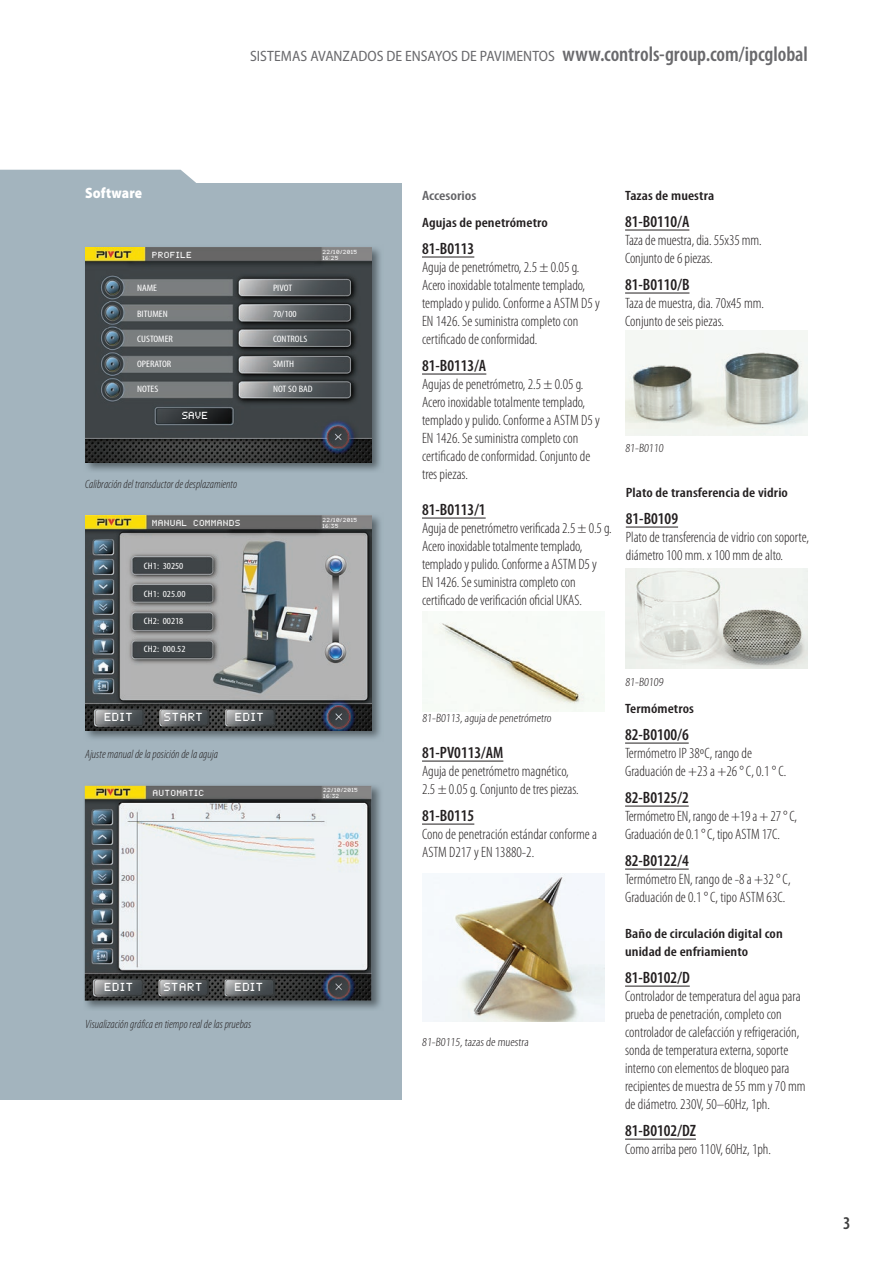
<style>
.page{position:relative;width:893px;height:1263px;background:#fff}
.page>*{position:absolute;margin:0;border:0;box-sizing:border-box;transform-origin:0 0}
.t1{font:600 condensed 18px "Myriad Pro";color:#3e3e3f}
.t2{font:600 condensed 16.5px "Myriad Pro";color:#231f20}
.t3{font:300 condensed 15px/18px "Myriad Pro";color:#231f20}
.t4{font:semi-condensed 15px "Myriad Pro";letter-spacing:-.005em;color:#69696c}
.t5{font:900 15px "Myriad Pro";letter-spacing:.01em;color:#fff;scale:.9 1}
.t6{font:600 condensed 13.5px/18px "Myriad Pro";letter-spacing:.005em;color:#231f20;scale:1.15 1}
.t7{font:600 condensed 13.5px "Myriad Pro";color:#636366;scale:1.2 1}
.t8{font:300 condensed 12.15px "Myriad Pro";color:#231f20;scale:1.11 1}
.t9{font:italic 300 condensed 12px "Myriad Pro";color:#231f20}
.t10{font:condensed 9.3px "Myriad Pro";color:#fff;scale:1.15 1}
.t11{font:9.3px "pixelmix";letter-spacing:.1em;color:#fff}
.t12{font:8.25px "pixelmix";color:#fff}
.t13{font:7.05px "pixelmix";letter-spacing:.1em;color:#fff}
.t14{font:4.65px/5.6px "pixelmix";letter-spacing:.1em;color:#fff}
.s1{font-weight:600;font-stretch:condensed;font-size:21px}
</style>
<div class="page">
<div style="left:0;top:184px;width:401px;height:916px;background:#a3b4be"></div>
<div style="left:0;top:170px;width:197px;height:14px;background:#a3b4be"></div>
<img style="left:422px;top:622px;width:183px;height:89px">
<img style="left:422px;top:874px;width:183px;height:148px">
<img style="left:625px;top:569px;width:183px;height:99px">
<hr style="left:422px;top:257px;width:52px;height:1px;background:#231f20">
<hr style="left:422px;top:374px;width:64px;height:1px;background:#231f20">
<hr style="left:422px;top:518px;width:64px;height:1px;background:#231f20">
<hr style="left:422px;top:761px;width:81px;height:1px;background:#231f20">
<hr style="left:422px;top:824px;width:52px;height:1px;background:#231f20">
<hr style="left:625px;top:230px;width:64px;height:1px;background:#231f20">
<hr style="left:625px;top:293px;width:64px;height:1px;background:#231f20">
<img style="left:625px;top:331px;width:183px;height:104px">
<hr style="left:625px;top:743px;width:64px;height:1px;background:#231f20">
<hr style="left:625px;top:806px;width:64px;height:1px;background:#231f20">
<hr style="left:625px;top:869px;width:64px;height:1px;background:#231f20">
<hr style="left:625px;top:986px;width:65px;height:1px;background:#231f20">
<hr style="left:625px;top:1139px;width:71px;height:1px;background:#231f20">
<hr style="left:626px;top:527px;width:52px;height:1px;background:#231f20">
<img style="left:84px;top:785px;width:297px;height:224px">
<img style="left:85px;top:786px;width:286px;height:215px">
<img style="left:119px;top:803px;width:248px;height:166px">
<img style="left:85px;top:515px;width:296px;height:224px">
<img style="left:85px;top:516px;width:286px;height:215px">
<img style="left:85px;top:247px;width:296px;height:224px">
<img style="left:85px;top:248px;width:286px;height:215px">
<p class="t4" style="left:250px;top:47px;width:559px">SISTEMAS AVANZADOS DE ENSAYOS DE PAVIMENTOS <span class="s1">www.controls-group.com/ipcglobal</span></p>
<p class="t5" style="left:85px;top:184px;width:65px">Software</p>
<p class="t13" style="left:153px;top:251px;width:41px">PROFILE</p>
<p class="t14" style="left:323px;top:250px;width:36px">22/10/2015<br>16:25</p>
<p class="t10" style="left:137px;top:283px;width:19px">NAME</p>
<p class="t10" style="left:137px;top:308px;width:28px">BITUMEN</p>
<p class="t10" style="left:137px;top:334px;width:33px">CUSTOMER</p>
<p class="t10" style="left:137px;top:359px;width:31px">OPERATOR</p>
<p class="t10" style="left:137px;top:384px;width:20px">NOTES</p>
<p class="t10" style="left:273px;top:283px;width:18px">PIVOT</p>
<p class="t10" style="left:273px;top:308px;width:22px">70/100</p>
<p class="t10" style="left:273px;top:334px;width:31px">CONTROLS</p>
<p class="t10" style="left:273px;top:359px;width:20px">SMITH</p>
<p class="t10" style="left:273px;top:384px;width:36px">NOT SO BAD</p>
<p class="t12" style="left:182px;top:411px;width:27px">SAVE</p>
<p class="t9" style="left:85px;top:477px;width:154px">Calibración del transductor de desplazamiento</p>
<p class="t13" style="left:153px;top:519px;width:89px">MANUAL COMMANDS</p>
<p class="t14" style="left:323px;top:518px;width:36px">22/10/2015<br>16:35</p>
<p class="t10" style="left:144px;top:561px;width:36px">CH1: 30250</p>
<p class="t10" style="left:144px;top:589px;width:38px">CH1: 025.00</p>
<p class="t10" style="left:144px;top:616px;width:36px">CH2: 00218</p>
<p class="t10" style="left:144px;top:644px;width:38px">CH2: 000.52</p>
<p class="t11" style="left:105px;top:713px;width:30px">EDIT</p>
<p class="t11" style="left:165px;top:713px;width:40px">START</p>
<p class="t11" style="left:236px;top:713px;width:30px">EDIT</p>
<p class="t9" style="left:85px;top:747px;width:134px">Ajuste manual de la posición de la aguja</p>
<p class="t13" style="left:153px;top:789px;width:53px">AUTOMATIC</p>
<p class="t14" style="left:324px;top:788px;width:36px">22/10/2015<br>16:32</p>
<p class="t11" style="left:105px;top:983px;width:30px">EDIT</p>
<p class="t11" style="left:164px;top:983px;width:40px">START</p>
<p class="t11" style="left:235px;top:983px;width:30px">EDIT</p>
<p class="t9" style="left:85px;top:1017px;width:168px">Visualización gráfica en tiempo real de las pruebas</p>
<p class="t7" style="left:422px;top:188px;width:47px">Accesorios</p>
<p class="t6" style="left:422px;top:213px;width:111px">Agujas de penetrómetro</p>
<p class="t2" style="left:422px;top:239px;width:54px">81-B0113</p>
<p class="t3" style="left:422px;top:258px;width:179px">Aguja de penetrómetro, 2.5 ± 0.05 g.<br>Acero inoxidable totalmente templado, templado y pulido. Conforme a ASTM D5 y EN 1426. Se suministra completo con certificado de conformidad.</p>
<p class="t2" style="left:422px;top:356px;width:66px">81-B0113/A</p>
<p class="t3" style="left:422px;top:375px;width:179px">Agujas de penetrómetro, 2.5 ± 0.05 g.<br>Acero inoxidable totalmente templado, templado y pulido. Conforme a ASTM D5 y EN 1426. Se suministra completo con certificado de conformidad. Conjunto de tres piezas.</p>
<p class="t2" style="left:422px;top:500px;width:65px">81-B0113/1</p>
<p class="t3" style="left:422px;top:519px;width:191px">Aguja de penetrómetro verificada 2.5 ± 0.5 g.<br>Acero inoxidable totalmente templado, templado y pulido. Conforme a ASTM D5 y EN 1426. Se suministra completo con certificado de verificación oficial UKAS.</p>
<p class="t6" style="left:625px;top:186px;width:79px">Tazas de muestra</p>
<p class="t2" style="left:625px;top:212px;width:66px">81-B0110/A</p>
<p class="t3" style="left:625px;top:231px;width:138px">Taza de muestra, dia. 55x35 mm.<br>Conjunto de 6 piezas.</p>
<p class="t2" style="left:625px;top:275px;width:66px">81-B0110/B</p>
<p class="t3" style="left:625px;top:294px;width:140px">Taza de muestra, dia. 70x45 mm.<br>Conjunto de seis piezas.</p>
<p class="t8" style="left:625px;top:441px;width:37px">81-B0110</p>
<p class="t6" style="left:626px;top:483px;width:143px">Plato de transferencia de vidrio</p>
<p class="t2" style="left:626px;top:509px;width:54px">81-B0109</p>
<p class="t3" style="left:626px;top:528px;width:185px">Plato de transferencia de vidrio con soporte, diámetro 100 mm. x 100 mm de alto.</p>
<p class="t8" style="left:422px;top:711px;width:119px">81-B0113,aguja de penetrómetro</p>
<p class="t2" style="left:422px;top:743px;width:83px">81-PV0113/AM</p>
<p class="t3" style="left:422px;top:762px;width:158px">Aguja de penetrómetro magnético,<br>2.5 ± 0.05 g. Conjunto de tres piezas.</p>
<p class="t2" style="left:422px;top:806px;width:54px">81-B0115</p>
<p class="t3" style="left:422px;top:825px;width:176px">Cono de penetración estándar conforme a<br>ASTM D217 y EN 13880-2.</p>
<p class="t8" style="left:422px;top:1035px;width:99px">81-B0115,tazas de muestra</p>
<p class="t8" style="left:625px;top:675px;width:37px">81-B0109</p>
<p class="t6" style="left:625px;top:699px;width:61px">Termómetros</p>
<p class="t2" style="left:625px;top:725px;width:65px">82-B0100/6</p>
<p class="t3" style="left:625px;top:744px;width:163px">Termómetro IP 38ºC, rango de<br>Graduación de +23 a +26 ° C, 0.1 ° C.</p>
<p class="t2" style="left:625px;top:788px;width:65px">82-B0125/2</p>
<p class="t3" style="left:625px;top:807px;width:174px">Termómetro EN, rango de +19 a + 27 ° C,<br>Graduación de 0.1 ° C, tipo ASTM 17C.</p>
<p class="t2" style="left:625px;top:851px;width:65px">82-B0122/4</p>
<p class="t3" style="left:625px;top:870px;width:167px">Termómetro EN, rango de -8 a +32 ° C,<br>Graduación de 0.1 ° C, tipo ASTM 63C.</p>
<p class="t6" style="left:625px;top:924px;width:139px">Baño de circulación digital con unidad de enfriamiento</p>
<p class="t2" style="left:625px;top:968px;width:66px">81-B0102/D</p>
<p class="t3" style="left:625px;top:987px;width:182px">Controlador de temperatura del agua para prueba de penetración, completo con controlador de calefacción y refrigeración, sonda de temperatura externa, soporte interno con elementos de bloqueo para recipientes de muestra de 55 mm y 70 mm de diámetro. 230V, 50–60Hz, 1ph.</p>
<p class="t2" style="left:625px;top:1121px;width:72px">81-B0102/DZ</p>
<p class="t3" style="left:625px;top:1140px;width:147px">Como arriba pero 110V, 60Hz, 1ph.</p>
<p class="t1" style="left:843px;top:1213px;width:9px">3</p>
</div>
